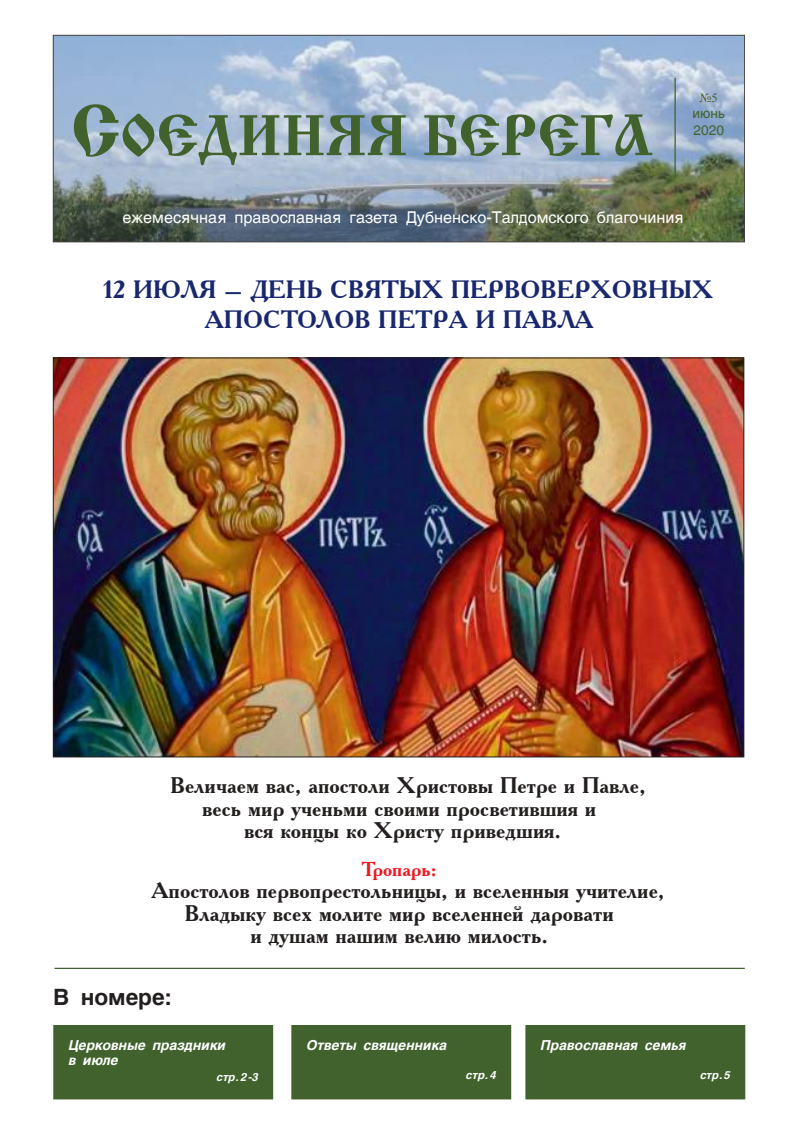
<style>
.page{position:relative;width:798px;height:1134px;background:#fff}
.page>*{position:absolute;margin:0;border:0;box-sizing:border-box;transform-origin:0 0}
.t1{font:60px "Cyrillic Old";color:#41622d}
.t2{font:700 25px/30px "Academy ACTT";color:#19276f}
.t3{font:700 22.5px "Academy ACTT";color:#241f1f}
.t4{font:700 22.5px "AG Helvetica Cyr";color:#241f1f}
.t5{font:700 20px "Academy ACTT";color:#ef1923}
.t6{font:16.25px "AG Helvetica Cyr Roman";color:#fff}
.t7{font:italic 700 13.75px/15px "AG Helvetica Cyr";letter-spacing:.005em;color:#fff}
.t8{font:13.75px/16.5px "AG Helvetica Cyr Roman";color:#41622d}
.t9{font:12.5px "Times New Roman";color:#41622d}
.t10{font:italic 700 11.25px "AG Helvetica Cyr";color:#fff}
.s1{font-size:75px}
.s2{font-style:inherit}
</style>
<div class="page">
<img style="left:55px;top:37px;width:687px;height:203px">
<div style="left:53px;top:35px;width:691px;height:207px;border:1px solid #241f1f"></div>
<hr style="left:674px;top:78px;width:1px;height:100px;background:#41622d">
<div style="left:54px;top:1026px;width:218px;height:73px;background:#41622d"></div>
<div style="left:53px;top:1025px;width:220px;height:74px;border:1px solid #41622d"></div>
<div style="left:292px;top:1026px;width:218px;height:73px;background:#41622d"></div>
<div style="left:291px;top:1025px;width:220px;height:74px;border:1px solid #41622d"></div>
<div style="left:526px;top:1026px;width:218px;height:73px;background:#41622d"></div>
<div style="left:525px;top:1025px;width:220px;height:74px;border:1px solid #41622d"></div>
<hr style="left:54px;top:968px;width:690px;height:1px;background:#41622d">
<img style="left:55px;top:360px;width:686px;height:395px">
<h1 class="t1" style="left:71px;top:103px;width:583px"><span class="s1">С</span>ОЕДИНЯЯ БЕРЕГА</h1>
<p class="t9" style="left:699px;top:89px;width:20px">№5</p>
<p class="t8" style="left:692px;top:105px;width:34px">июнь<br>2020</p>
<p class="t6" style="left:122px;top:208px;width:562px">ежемесячная православная газета Дубненско-Талдомского благочиния</p>
<p class="t2" style="left:205px;top:273px;width:509px;text-indent:-102px">12 ИЮЛЯ – ДЕНЬ СВЯТЫХ ПЕРВОВЕРХОВНЫХ<br>АПОСТОЛОВ ПЕТРА И ПАВЛА</p>
<p class="t3" style="left:170px;top:771px;width:476px">Величаем вас, апостоли Христовы Петре и Павле,</p>
<p class="t3" style="left:202px;top:793px;width:395px">весь мир ученьми своими просветившия и</p>
<p class="t3" style="left:244px;top:816px;width:318px">вся концы ко Христу приведшия.</p>
<p class="t5" style="left:361px;top:856px;width:77px">Тропарь:</p>
<p class="t3" style="left:151px;top:876px;width:514px">Апостолов первопрестольницы, и вселенныя учителие,</p>
<p class="t3" style="left:185px;top:898px;width:430px">Владыку всех молите мир вселенней даровати</p>
<p class="t3" style="left:250px;top:921px;width:299px">и душам нашим велию милость<span class="s2">.</span></p>
<p class="t4" style="left:53px;top:985px;width:120px">В номере:</p>
<p class="t7" style="left:69px;top:1038px;width:159px">Церковные праздники в июле</p>
<p class="t10" style="left:217px;top:1070px;width:42px">стр.2-3</p>
<p class="t7" style="left:306px;top:1038px;width:142px">Ответы священника</p>
<p class="t10" style="left:466px;top:1069px;width:31px">стр.4</p>
<p class="t7" style="left:540px;top:1038px;width:147px">Православная семья</p>
<p class="t10" style="left:700px;top:1069px;width:31px">стр.5</p>
</div>
